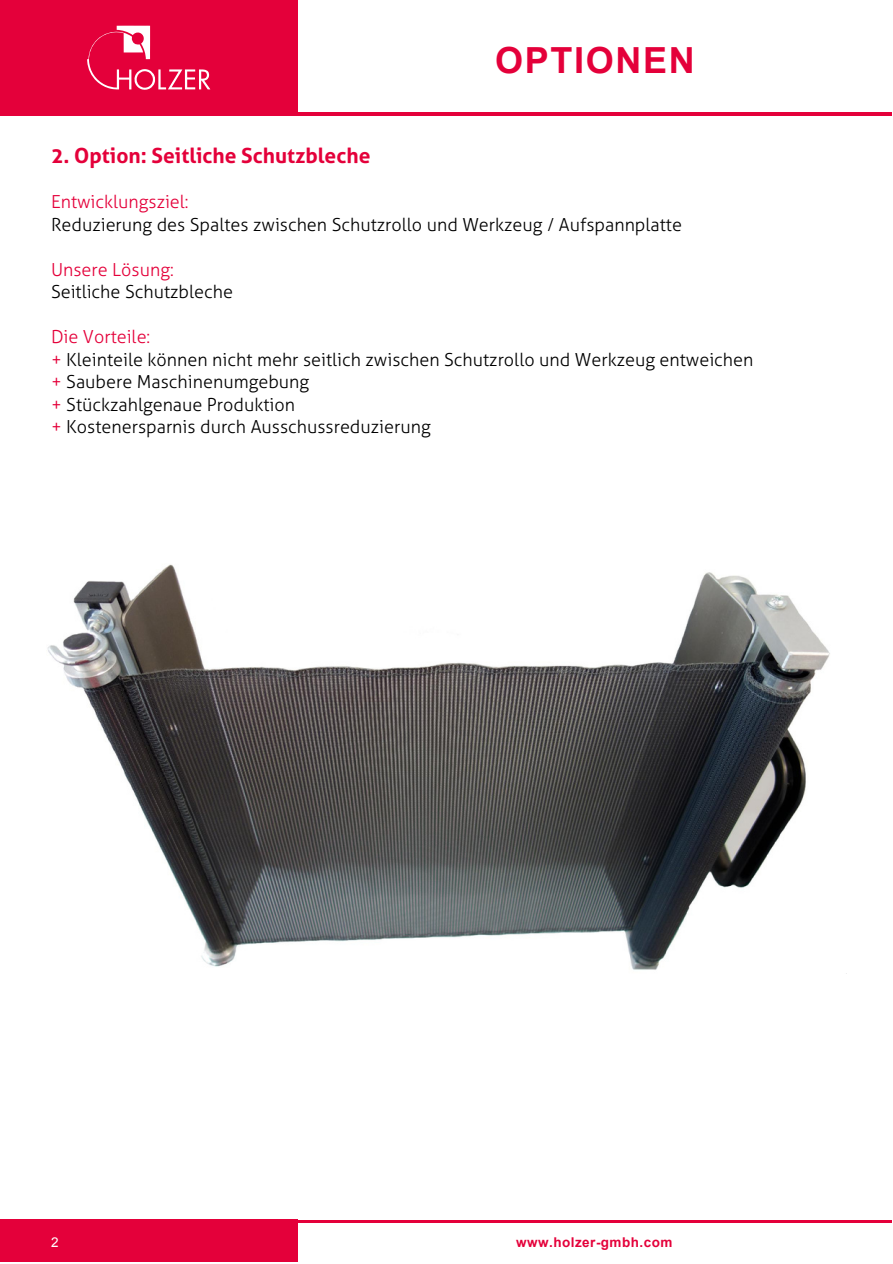
<style>
.page{position:relative;width:893px;height:1264px;background:#fff}
.page>*{position:absolute;margin:0;border:0;box-sizing:border-box;transform-origin:0 0}
.t1{font:700 36px "Arial";letter-spacing:.05em;color:#e4003a}
.t2{font:700 21px "Aller";color:#e4003a}
.t3{font:300 18px/22.5px "Aller";color:#000}
.t4{font:300 18px "Aller";color:#e4003a}
.t5{font:700 13.5px "Arial";letter-spacing:.035em;color:#e4003a}
.t6{font:13.5px "Arial";color:#fff}
.s1{color:#e4003a}
</style>
<div class="page">
<div style="left:0;top:0;width:297px;height:115px;background:#e4003a"></div>
<svg style="left:87px;top:26px;width:123px;height:64px"></svg>
<hr style="left:297px;top:112px;width:595px;height:3px;background:#e4003a">
<div style="left:0;top:1219px;width:297px;height:42px;background:#e4003a"></div>
<hr style="left:297px;top:1219px;width:595px;height:3px;background:#e4003a">
<img style="left:47px;top:564px;width:783px;height:406px">
<h1 class="t1" style="left:495px;top:47px;width:201px">OPTIONEN</h1>
<p class="t2" style="left:51px;top:144px;width:321px">2. Option: Seitliche Schutzbleche</p>
<p class="t4" style="left:51px;top:192px;width:139px">Entwicklungsziel:</p>
<p class="t3" style="left:51px;top:213px;width:632px">Reduzierung des Spaltes zwischen Schutzrollo und Werkzeug / Aufspannplatte</p>
<p class="t4" style="left:51px;top:259px;width:124px">Unsere Lösung:</p>
<p class="t3" style="left:51px;top:281px;width:183px">Seitliche Schutzbleche</p>
<p class="t3" style="left:51px;top:326px;width:703px"><span class="s1">Die Vorteile:<br>+</span> Kleinteile können nicht mehr seitlich zwischen Schutzrollo und Werkzeug entweichen <span class="s1">+</span> Saubere Maschinenumgebung<br><span class="s1">+</span> Stückzahlgenaue Produktion<br><span class="s1">+</span> Kostenersparnis durch Ausschussreduzierung</p>
<p class="t6" style="left:51px;top:1234px;width:9px">2</p>
<p class="t5" style="left:516px;top:1236px;width:158px">www.holzer-gmbh.com</p>
</div>
